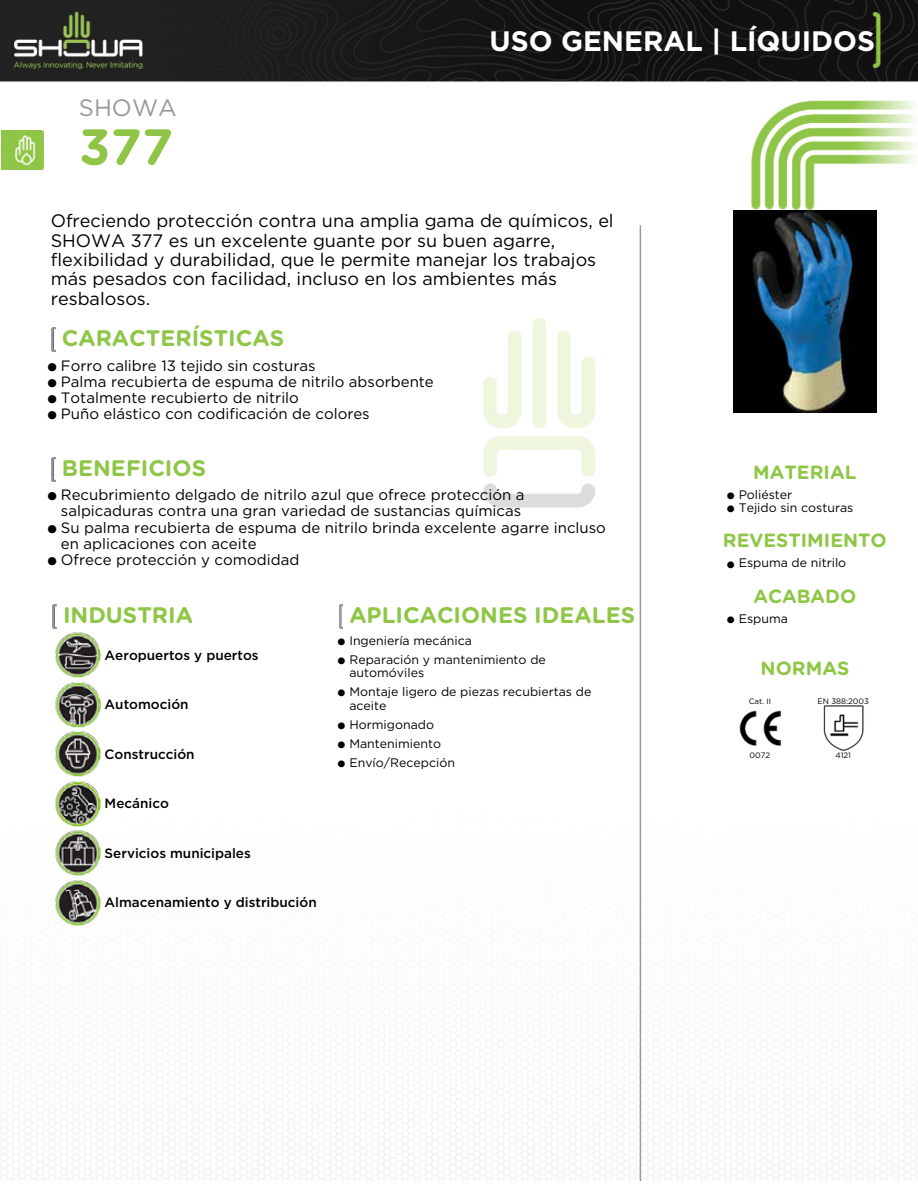
<style>
.page{position:relative;width:918px;height:1188px;background:#fff}
.page>*{position:absolute;margin:0;border:0;box-sizing:border-box;transform-origin:0 0}
.t1{font:700 50.7px "Gotham Rounded";color:#8fc647}
.t2{font:700 28.2px "Gotham";color:#fff}
.t3{font:23.7px "Gotham";color:#999}
.t4{font:700 22.5px "Gotham Rounded";color:#8fc647}
.t5{font:700 19.2px "Gotham Rounded";color:#8fc647}
.t6{font:18px/19.5px "Gotham";color:#000}
.t7{font:15px/16.2px "Gotham";color:#000;text-align:right}
.t8{font:500 13.5px "Gotham";color:#000}
.t9{font:12.3px/13.4px "Gotham";color:#000}
.t10{font:7.8px "Gotham";color:#000}
</style>
<div class="page">
<img style="left:0;top:0;width:918px;height:1180px">
<img style="left:1px;top:130px;width:43px;height:39px">
<img style="left:52px;top:327px;width:3px;height:25px">
<img style="left:52px;top:457px;width:3px;height:24px">
<img style="left:53px;top:604px;width:3px;height:24px">
<img style="left:55px;top:633px;width:45px;height:45px">
<img style="left:55px;top:682px;width:45px;height:45px">
<img style="left:55px;top:732px;width:45px;height:45px">
<img style="left:55px;top:781px;width:45px;height:45px">
<img style="left:55px;top:831px;width:45px;height:45px">
<img style="left:55px;top:880px;width:45px;height:45px">
<img style="left:339px;top:604px;width:4px;height:24px">
<img style="left:734px;top:210px;width:142px;height:203px">
<img style="left:739px;top:706px;width:42px;height:45px">
<img style="left:822px;top:706px;width:42px;height:45px">
<h3 class="t3" style="left:79px;top:93px;width:99px">SHOWA</h3>
<h1 class="t1" style="left:79px;top:110px;width:96px">377</h1>
<h2 class="t2" style="left:489px;top:23px;width:387px">USO GENERAL | LÍQUIDOS</h2>
<p class="t6" style="left:51px;top:211px;width:564px">Ofreciendo protección contra una amplia gama de químicos, el SHOWA 377 es un excelente guante por su buen agarre, flexibilidad y durabilidad, que le permite manejar los trabajos más pesados con facilidad, incluso en los ambientes más resbalosos.</p>
<h3 class="t4" style="left:62px;top:322px;width:224px">CARACTERÍSTICAS</h3>
<p class="t7" style="left:48px;top:357px;width:270px">● Forro calibre 13 tejido sin costuras</p>
<p class="t7" style="left:48px;top:373px;width:388px">● Palma recubierta de espuma de nitrilo absorbente</p>
<p class="t7" style="left:48px;top:389px;width:253px">● Totalmente recubierto de nitrilo</p>
<p class="t7" style="left:48px;top:405px;width:324px">● Puño elástico con codificación de colores</p>
<h3 class="t4" style="left:62px;top:452px;width:146px">BENEFICIOS</h3>
<p class="t7" style="left:48px;top:487px;width:478px">● Recubrimiento delgado de nitrilo azul que ofrece protección a salpicaduras contra una gran variedad de sustancias químicas</p>
<p class="t7" style="left:61px;top:519px;width:547px;text-align:left;text-indent:-13px">● Su palma recubierta de espuma de nitrilo brinda excelente agarre incluso en aplicaciones con aceite</p>
<p class="t7" style="left:48px;top:551px;width:253px">● Ofrece protección y comodidad</p>
<h3 class="t4" style="left:63px;top:599px;width:131px">INDUSTRIA</h3>
<p class="t8" style="left:105px;top:646px;width:156px">Aeropuertos y puertos</p>
<p class="t8" style="left:105px;top:695px;width:85px">Automoción</p>
<p class="t8" style="left:105px;top:745px;width:91px">Construcción</p>
<p class="t8" style="left:105px;top:794px;width:66px">Mecánico</p>
<p class="t8" style="left:105px;top:844px;width:148px">Servicios municipales</p>
<p class="t8" style="left:105px;top:893px;width:214px">Almacenamiento y distribución</p>
<h3 class="t4" style="left:349px;top:599px;width:287px">APLICACIONES IDEALES</h3>
<p class="t9" style="left:338px;top:634px;width:136px">● Ingeniería mecánica</p>
<p class="t9" style="left:349px;top:653px;width:198px;text-indent:-12px">● Reparación y mantenimiento de automóviles</p>
<p class="t9" style="left:349px;top:685px;width:243px;text-indent:-12px">● Montaje ligero de piezas recubiertas de aceite</p>
<p class="t9" style="left:338px;top:717px;width:98px">● Hormigonado</p>
<p class="t9" style="left:338px;top:736px;width:105px">● Mantenimiento</p>
<p class="t9" style="left:338px;top:755px;width:119px">● Envío/Recepción</p>
<p class="t5" style="left:753px;top:458px;width:105px">MATERIAL</p>
<p class="t9" style="left:727px;top:487px;width:67px">● Poliéster</p>
<p class="t9" style="left:727px;top:501px;width:128px">● Tejido sin costuras</p>
<p class="t5" style="left:723px;top:527px;width:165px">REVESTIMIENTO</p>
<p class="t9" style="left:727px;top:556px;width:121px">● Espuma de nitrilo</p>
<p class="t5" style="left:753px;top:582px;width:105px">ACABADO</p>
<p class="t9" style="left:727px;top:612px;width:62px">● Espuma</p>
<p class="t5" style="left:761px;top:654px;width:90px">NORMAS</p>
<p class="t10" style="left:749px;top:696px;width:24px">Cat. II</p>
<p class="t10" style="left:818px;top:696px;width:53px">EN 388:2003</p>
<p class="t10" style="left:750px;top:750px;width:22px">0072</p>
<p class="t10" style="left:835px;top:750px;width:17px">4121</p>
</div>
